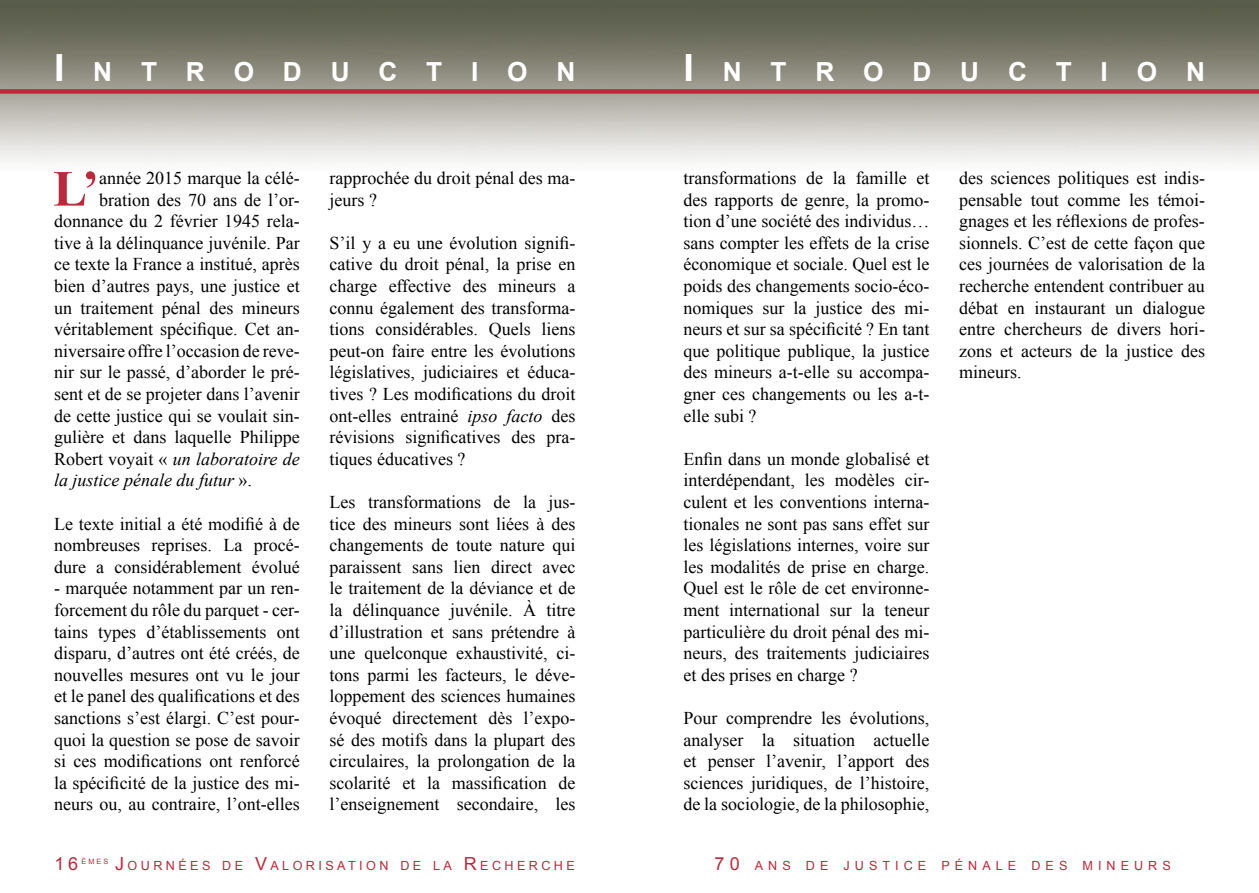
<style>
.page{position:relative;width:1259px;height:893px;background:#fff}
.page>*{position:absolute;margin:0;border:0;box-sizing:border-box;transform-origin:0 0}
.t1{font:700 50.55px "Times New Roman";color:#ba2a3a}
.t2{font:700 26.25px "Arial";letter-spacing:1.1em;color:#fff}
.t3{font:18px/21.6px "Times New Roman";color:#000;text-align:justify}
.t4{font:italic 18px "Times New Roman";color:#000}
.t5{font:18px "Arial";color:#ba2a3a}
.t6{font:12.6px "Arial";letter-spacing:.27em;color:#ba2a3a}
.t7{font:12.6px "Arial";letter-spacing:.4em;color:#ba2a3a}
.t8{font:7.35px "Arial";color:#ba2a3a}
.s1{font-size:37.5px}
.s2{font-style:normal}
.s3{font-style:italic}
.s4{font-size:18px}
</style>
<div class="page">
<img style="left:0;top:0;width:1259px;height:163px">
<div style="left:0;top:89px;width:1259px;height:5px;background:#ba2a3a"></div>
<h2 class="t2" style="left:54px;top:55px;width:523px"><span class="s1">I</span>NTRODUCTI ON</h2>
<h2 class="t2" style="left:683px;top:55px;width:523px"><span class="s1">I</span>NTRODUCTI ON</h2>
<h1 class="t1" style="left:53px;top:154px;width:47px">L’</h1>
<p class="t3" style="left:99px;top:167px;width:202px">année 2015 marque la célé-</p>
<p class="t3" style="left:99px;top:188px;width:202px">bration des 70 ans de l’or-</p>
<p class="t3" style="left:54px;top:210px;width:247px">donnance du 2 février 1945 rela-</p>
<p class="t3" style="left:54px;top:232px;width:247px">tive à la délinquance juvénile. Par</p>
<p class="t3" style="left:54px;top:253px;width:247px">ce texte la France a institué, après</p>
<p class="t3" style="left:54px;top:275px;width:247px">bien d’autres pays, une justice et</p>
<p class="t3" style="left:54px;top:296px;width:247px">un traitement pénal des mineurs</p>
<p class="t3" style="left:54px;top:318px;width:247px">véritablement spécifique. Cet an-</p>
<p class="t3" style="left:54px;top:340px;width:247px">niversaire offre l’occasion de reve-</p>
<p class="t3" style="left:54px;top:361px;width:247px">nir sur le passé, d’aborder le pré-</p>
<p class="t3" style="left:54px;top:383px;width:247px">sent et de se projeter dans l’avenir</p>
<p class="t3" style="left:54px;top:404px;width:247px">de cette justice qui se voulait sin-</p>
<p class="t3" style="left:54px;top:426px;width:247px">gulière et dans laquelle Philippe</p>
<p class="t4" style="left:54px;top:446px;width:247px"><span class="s2">Robert voyait «</span> un laboratoire de</p>
<p class="t4" style="left:54px;top:468px;width:199px">la justice pénale du futur <span class="s2">».</span></p>
<p class="t3" style="left:54px;top:512px;width:247px">Le texte initial a été modifié à de nombreuses reprises. La procé&shy;dure a considérablement évolué</p>
<p class="t3" style="left:54px;top:577px;width:247px">- marquée notamment par un ren&shy;forcement du rôle du parquet - cer&shy;tains types d’établissements ont disparu, d’autres ont été créés, de nouvelles mesures ont vu le jour et le panel des qualifications et des sanctions s’est élargi. C’est pour&shy;quoi la question se pose de savoir si ces modifications ont renforcé la spécificité de la justice des mi&shy;neurs ou, au contraire, l’ont-elles</p>
<p class="t3" style="left:330px;top:167px;width:247px">rapprochée du droit pénal des ma&shy;jeurs ?</p>
<p class="t3" style="left:330px;top:232px;width:247px">S’il y a eu une évolution signifi&shy;cative du droit pénal, la prise en charge effective des mineurs a connu également des transforma&shy;tions considérables. Quels liens peut-on faire entre les évolutions législatives, judiciaires et éduca&shy;tives ? Les modifications du droit ont-elles entrainé <span class="s3">ipso facto</span> des révisions significatives des pra&shy;tiques éducatives ?</p>
<p class="t3" style="left:330px;top:491px;width:247px">Les transformations de la jus&shy;tice des mineurs sont liées à des changements de toute nature qui paraissent sans lien direct avec le traitement de la déviance et de la délinquance juvénile. À titre d’illustration et sans prétendre à une quelconque exhaustivité, ci&shy;tons parmi les facteurs, le déve&shy;loppement des sciences humaines évoqué directement dès l’expo&shy;sé des motifs dans la plupart des circulaires, la prolongation de la scolarité et la massification de l’enseignement secondaire, les</p>
<p class="t3" style="left:683px;top:167px;width:247px">transformations de la famille et des rapports de genre, la promo&shy;tion d’une société des individus… sans compter les effets de la crise économique et sociale. Quel est le poids des changements socio-éco&shy;nomiques sur la justice des mi&shy;neurs et sur sa spécificité ? En tant que politique publique, la justice des mineurs a-t-elle su accompa&shy;gner ces changements ou les a-t&shy;elle subi ?</p>
<p class="t3" style="left:683px;top:448px;width:247px">Enfin dans un monde globalisé et interdépendant, les modèles cir&shy;culent et les conventions interna&shy;tionales ne sont pas sans effet sur les législations internes, voire sur les modalités de prise en charge.<br>Quel est le rôle de cet environne&shy;ment international sur la teneur particulière du droit pénal des mi&shy;neurs, des traitements judiciaires et des prises en charge ?</p>
<p class="t3" style="left:683px;top:707px;width:247px">Pour comprendre les évolutions, analyser la situation actuelle et penser l’avenir, l’apport des sciences juridiques, de l’histoire, de la sociologie, de la philosophie,</p>
<p class="t3" style="left:959px;top:167px;width:247px">des sciences politiques est indis&shy;pensable tout comme les témoi&shy;gnages et les réflexions de profes&shy;sionnels. C’est de cette façon que ces journées de valorisation de la recherche entendent contribuer au débat en instaurant un dialogue entre chercheurs de divers hori&shy;zons et acteurs de la justice des mineurs.</p>
<p class="t5" style="left:55px;top:851px;width:25px">16</p>
<p class="t8" style="left:81px;top:856px;width:28px">ÈMES</p>
<p class="t6" style="left:115px;top:857px;width:461px"><span class="s4">J</span>OURNÉES DE <span class="s4">V</span>ALORISATION DE LA <span class="s4">R</span> ECHERCHE</p>
<p class="t7" style="left:714px;top:857px;width:458px"><span class="s4">70</span> ANS DE JUSTICE PÉNALE DES MINEURS</p>
</div>
